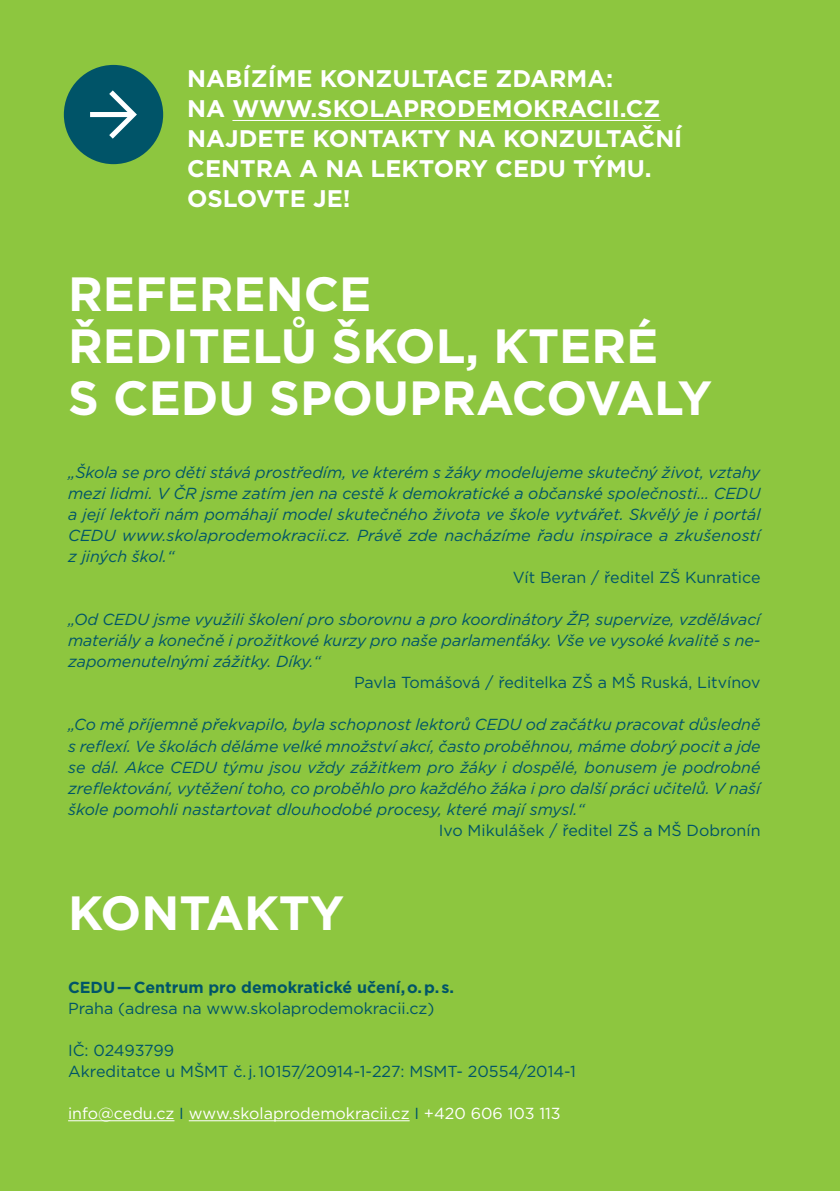
<style>
.page{position:relative;width:840px;height:1191px;background:#fff}
.page>*{position:absolute;margin:0;border:0;box-sizing:border-box;transform-origin:0 0}
.t1{font:700 48px/52px "Gotham Bold CE";color:#fff}
.t2{font:700 24px/30px "Gotham Bold CE";color:#fff}
.t3{font:italic 16px/21px "Gotham Book CE";color:#005468;text-align:justify}
.t4{font:16px/21px "Gotham Book CE";color:#005468}
.t5{font:16px "Gotham Book CE";color:#fff}
.t6{font:700 16px "Gotham Bold CE";color:#005468}
.s1{color:#005468}
</style>
<div class="page">
<div style="left:0;top:0;width:839px;height:1191px;background:#8dc63f"></div>
<hr style="left:232px;top:120px;width:428px;height:1px;background:#fff">
<hr style="left:68px;top:1120px;width:106px;height:1px;background:#fff">
<hr style="left:189px;top:1120px;width:220px;height:1px;background:#fff">
<div style="left:64px;top:65px;width:99px;height:99px;background:#005468;border-radius:50%"></div>
<svg style="left:90px;top:90px;width:47px;height:49px"></svg>
<h2 class="t2" style="left:187px;top:64px;width:427px">NABÍZÍME KONZULTACE ZDARMA:<br>NA WWW.SKOLAPRODEMOKRACII</h2>
<h2 class="t2" style="left:619px;top:94px;width:23px">.CZ</h2>
<h2 class="t2" style="left:187px;top:124px;width:18px">NAJDETE</h2>
<h2 class="t2" style="left:312px;top:124px;width:18px">KONTAKTY</h2>
<h2 class="t2" style="left:457px;top:124px;width:63px">NA KONZULTAČNÍ</h2>
<h2 class="t2" style="left:187px;top:154px;width:19px">CENTRA</h2>
<h2 class="t2" style="left:299px;top:154px;width:17px">ANA</h2>
<h2 class="t2" style="left:370px;top:154px;width:18px">LEKTORY</h2>
<h2 class="t2" style="left:495px;top:154px;width:158px">CEDU TÝMU.</h2>
<h2 class="t2" style="left:187px;top:184px;width:18px">OSLOVTE</h2>
<h2 class="t2" style="left:313px;top:184px;width:39px">JE !</h2>
<h1 class="t1" style="left:68px;top:269px;width:645px">REFERENCE<br>ŘEDITELŮ ŠKOL, KTERÉ<br>S CEDU SPOUPRACOVALY</h1>
<p class="t3" style="left:68px;top:462px;width:693px">„Škola se pro děti stává prostředím, ve kterém s žáky modelujeme skutečný život, vztahy mezi lidmi. V ČR jsme zatím jen na cestě k demokratické a občanské společnosti… CEDU a její lektoři nám pomáhají model skutečného života ve škole vytvářet. Skvělý je i portál CEDU www.skolaprodemokracii.cz. Právě zde nacházíme řadu inspirace a zkušeností z jiných škol.“</p>
<p class="t4" style="left:512px;top:567px;width:249px">Vít Beran / ředitel ZŠ Kunratice</p>
<p class="t3" style="left:68px;top:609px;width:693px">„Od CEDU jsme využili školení pro sborovnu a pro koordinátory ŽP, supervize, vzdělávací materiály a konečně i prožitkové kurzy pro naše parlamenťáky. Vše ve vysoké kvalitě s ne&shy;zapomenutelnými zážitky. Díky.“</p>
<p class="t4" style="left:354px;top:672px;width:407px">Pavla Tomášová / ředitelka ZŠ a MŠ Ruská, Litvínov</p>
<p class="t3" style="left:68px;top:714px;width:693px">„Co mě příjemně překvapilo, byla schopnost lektorů CEDU od začátku pracovat důsledně s reflexí. Ve školách děláme velké množství akcí, často proběhnou, máme dobrý pocit a jde se dál. Akce CEDU týmu jsou vždy zážitkem pro žáky i dospělé, bonusem je podrobné zreflektování, vytěžení toho, co proběhlo pro každého žáka i pro další práci učitelů. V naší škole pomohli nastartovat dlouhodobé procesy, které mají smysl.“</p>
<p class="t4" style="left:438px;top:819px;width:323px">Ivo Mikulášek / ředitel ZŠ a MŠ Dobronín</p>
<h1 class="t1" style="left:68px;top:887px;width:277px">KONTAKTY</h1>
<p class="t6" style="left:68px;top:977px;width:387px">CEDU—CENTRUM PRO DEMOKRATICKÉ UČENÍ,O.P.S.</p>
<p class="t4" style="left:68px;top:997px;width:367px">Praha (adresa na www.skolaprodemokracii.cz)</p>
<p class="t4" style="left:68px;top:1039px;width:509px">IČ: 02493799<br>Akreditatce u MŠMT č.j.10157/20914-1-227: MSMT- 20554/2014-1</p>
<p class="t5" style="left:68px;top:1103px;width:494px">info@cedu.cz <span class="s1">I</span> www.skolaprodemokracii.cz <span class="s1">I</span> +420 606 103 113</p>
</div>
